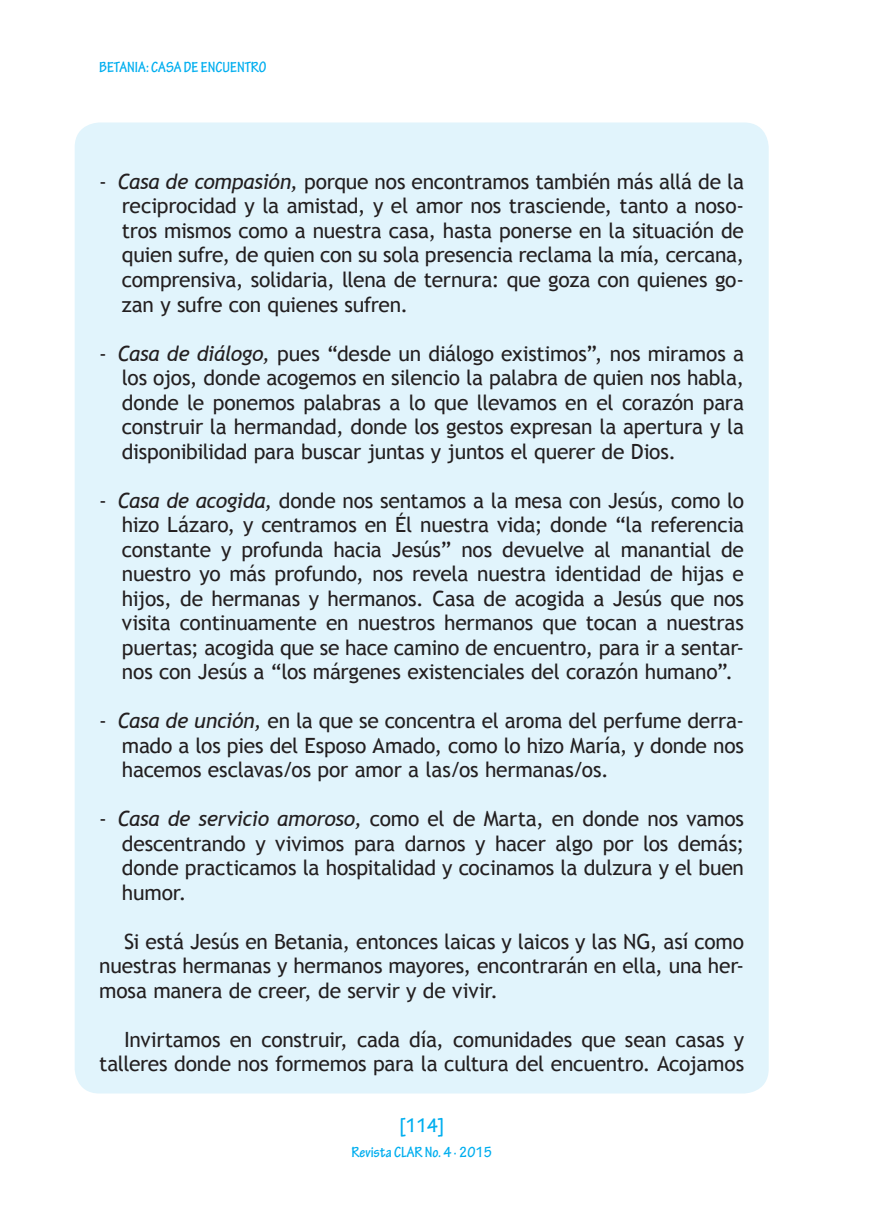
<style>
.page{position:relative;width:893px;height:1216px;background:#fff}
.page>*{position:absolute;margin:0;border:0;box-sizing:border-box;transform-origin:0 0}
.t1{font:21px/24.5px "Trebuchet MS";letter-spacing:-.015em;color:#231f20;text-align:justify}
.t2{font:700 condensed 21px "Tekton Pro";color:#00aeef}
.t3{font:700 condensed 15.75px "Tekton Pro";color:#00aeef}
.s1{font-style:italic}
</style>
<div class="page">
<div style="left:75px;top:122px;width:694px;height:971px;background:#e1f4fc;border-radius:25px"></div>
<p class="t3" style="left:99px;top:58px;width:169px">BETANIA: CASA DE ENCUENTRO</p>
<p class="t1" style="left:122px;top:169px;width:624px;text-indent:-23px">- <span class="s1">Casa de compasión,</span> porque nos encontramos también más allá de la reciprocidad y la amistad, y el amor nos trasciende, tanto a noso&shy;tros mismos como a nuestra casa, hasta ponerse en la situación de quien sufre, de quien con su sola presencia reclama la mía, cercana, comprensiva, solidaria, llena de ternura: que goza con quienes go&shy;zan y sufre con quienes sufren.</p>
<p class="t1" style="left:122px;top:340px;width:624px;text-indent:-23px">- <span class="s1">Casa de diálogo,</span> pues “desde un diálogo existimos”, nos miramos a los ojos, donde acogemos en silencio la palabra de quien nos habla, donde le ponemos palabras a lo que llevamos en el corazón para construir la hermandad, donde los gestos expresan la apertura y la disponibilidad para buscar juntas y juntos el querer de Dios.</p>
<p class="t1" style="left:122px;top:488px;width:624px;text-indent:-23px">- <span class="s1">Casa de acogida,</span> donde nos sentamos a la mesa con Jesús, como lo hizo Lázaro, y centramos en Él nuestra vida; donde “la referencia constante y profunda hacia Jesús” nos devuelve al manantial de nuestro yo más profundo, nos revela nuestra identidad de hijas e hijos, de hermanas y hermanos. Casa de acogida a Jesús que nos visita continuamente en nuestros hermanos que tocan a nuestras puertas; acogida que se hace camino de encuentro, para ir a sentar&shy;nos con Jesús a “los márgenes existenciales del corazón humano”.</p>
<p class="t1" style="left:122px;top:708px;width:624px;text-indent:-23px">- <span class="s1">Casa de unción,</span> en la que se concentra el aroma del perfume derra&shy;mado a los pies del Esposo Amado, como lo hizo María, y donde nos hacemos esclavas/os por amor a las/os hermanas/os.</p>
<p class="t1" style="left:122px;top:806px;width:624px;text-indent:-23px">- <span class="s1">Casa de servicio amoroso,</span> como el de Marta, en donde nos vamos descentrando y vivimos para darnos y hacer algo por los demás; donde practicamos la hospitalidad y cocinamos la dulzura y el buen humor.</p>
<p class="t1" style="left:99px;top:929px;width:646px;text-indent:25px">Si está Jesús en Betania, entonces laicas y laicos y las NG, así como nuestras hermanas y hermanos mayores, encontrarán en ella, una her&shy;mosa manera de creer, de servir y de vivir.</p>
<p class="t1" style="left:99px;top:1027px;width:646px;text-align:right">Invirtamos en construir, cada día, comunidades que sean casas y talleres donde nos formemos para la cultura del encuentro. Acojamos</p>
<p class="t2" style="left:400px;top:1113px;width:46px">[114]</p>
<p class="t3" style="left:351px;top:1142px;width:142px">Revista CLAR No. 4 · 2015</p>
</div>
